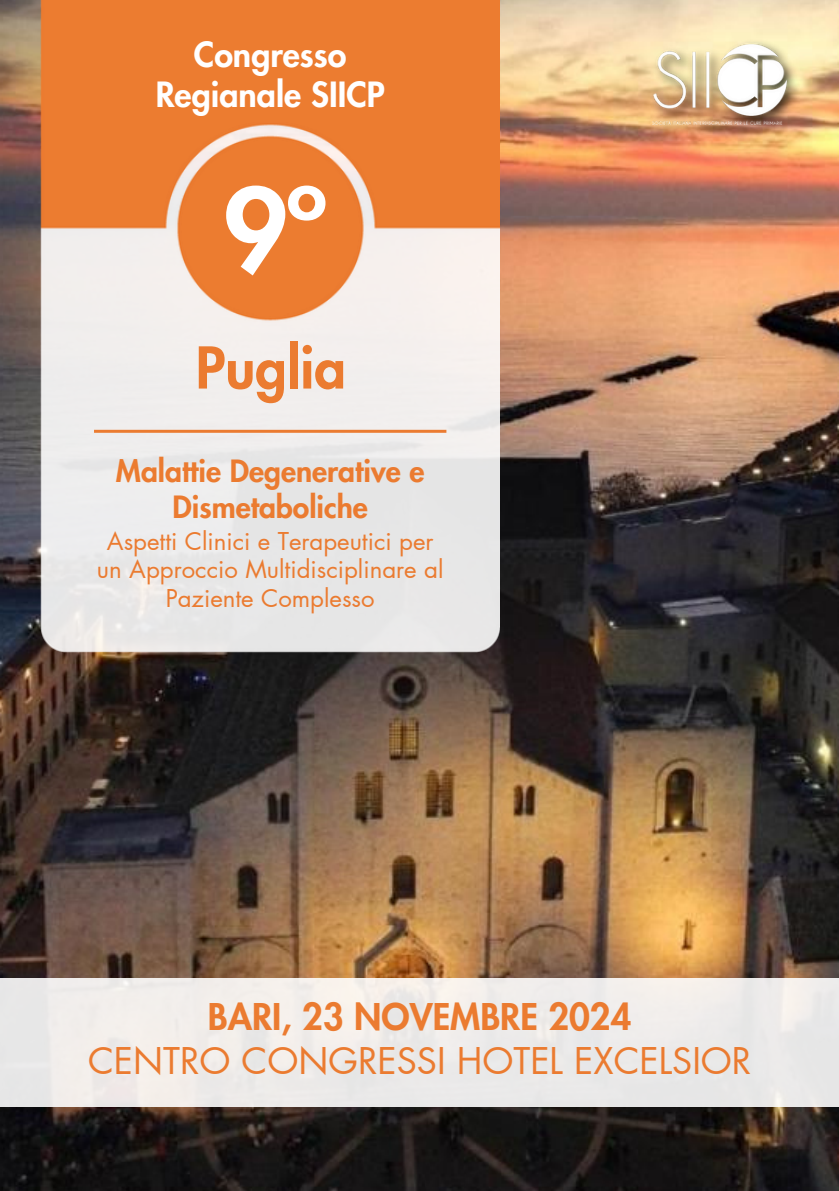
<style>
.page{position:relative;width:839px;height:1191px;background:#fff}
.page>*{position:absolute;margin:0;border:0;box-sizing:border-box;transform-origin:0 0}
.t1{font:800 111.6px "Futura LT Pro";color:#fff}
.t2{font:800 56px "Futura LT Pro";color:#eb7b30}
.t3{font:36px/43.6px "Futura LT Pro";color:#eb7b30;text-align:center}
.t4{font:800 34px/40.4px "Futura LT Pro";color:#fff;text-align:center}
.t5{font:800 30px/36px "Futura LT Pro";color:#eb7b30;text-align:center}
.t6{font:24px/28.4px "Futura LT Pro";color:#eb7b30;text-align:center}
.s1{font-weight:800}
</style>
<div class="page">
<img style="left:0;top:0;width:838px;height:1191px">
<div style="left:0;top:978px;width:838px;height:129px;background:#edebe9"></div>
<img style="left:643px;top:36px;width:161px;height:106px">
<img style="left:40px;top:0;width:459px;height:653px">
<hr style="left:94px;top:430px;width:352px;height:3px;background:#eb7b30">
<h2 class="t4" style="left:156px;top:36px;width:230px">Congresso<br>Regianale SIICP</h2>
<h3 class="t1" style="left:223px;top:180px;width:104px">9º</h3>
<p class="t2" style="left:196px;top:342px;width:152px">Puglia</p>
<p class="t5" style="left:116px;top:454px;width:310px">Malattie Degenerative e<br>Dismetaboliche</p>
<p class="t6" style="left:97px;top:528px;width:348px">Aspetti Clinici e Terapeutici per un Approccio Multidisciplinare al<br>Paziente Complesso</p>
<h1 class="t3" style="left:88px;top:997px;width:665px"><span class="s1">BARI, 23 NOVEMBRE 2024<br></span>CENTRO CONGRESSI HOTEL EXCELSIOR</h1>
</div>
